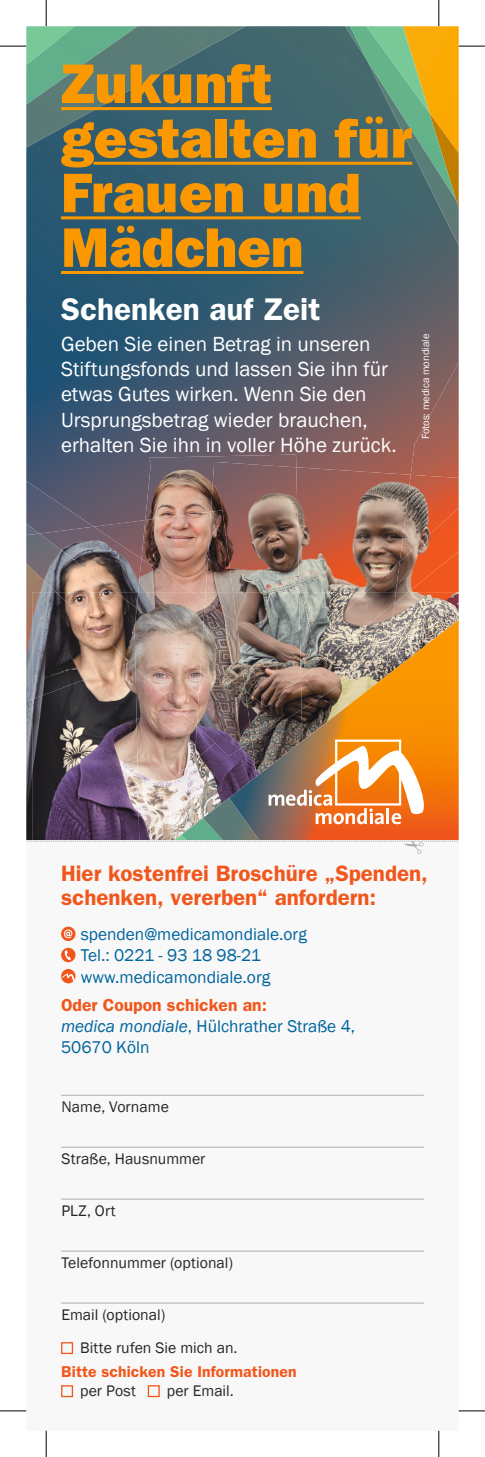
<style>
.page{position:relative;width:485px;height:1457px;background:#fff}
.page>*{position:absolute;margin:0;border:0;box-sizing:border-box;transform-origin:0 0}
.t1{font:800 56px/54.6px "Franklin Gothic";color:#fb9800}
.t2{font:600 31.5px "Franklin Gothic";color:#fff}
.t3{font:600 22.4px/24.5px "Franklin Gothic";color:#f1571c}
.t4{font:21px/25.2px "Franklin Gothic";color:#fff}
.t5{font:17.5px/21.2px "Franklin Gothic";color:#00649d}
.t6{font:15.75px "Franklin Gothic";letter-spacing:.005em;color:#272527}
.t7{font:600 15.75px "Franklin Gothic";letter-spacing:.01em;color:#f1571c}
.t8{font:10.5px "Franklin Gothic";color:#fff}
.s1{font-weight:600;color:#f1571c}
.s2{font-style:italic}
</style>
<div class="page">
<img style="left:26px;top:701px;width:6px;height:139px">
<img style="left:26px;top:526px;width:13px;height:7px">
<img style="left:413px;top:26px;width:45px;height:128px">
<img style="left:26px;top:154px;width:432px;height:372px">
<img style="left:26px;top:26px;width:387px;height:275px">
<img style="left:111px;top:511px;width:34px;height:9px">
<img style="left:295px;top:401px;width:115px;height:66px">
<img style="left:410px;top:362px;width:48px;height:113px">
<img style="left:145px;top:454px;width:151px;height:58px">
<img style="left:298px;top:467px;width:112px;height:125px">
<img style="left:395px;top:508px;width:63px;height:84px">
<img style="left:399px;top:475px;width:59px;height:86px">
<img style="left:211px;top:462px;width:87px;height:130px">
<img style="left:26px;top:592px;width:6px;height:109px">
<img style="left:26px;top:533px;width:13px;height:59px">
<img style="left:39px;top:526px;width:99px;height:66px">
<img style="left:94px;top:520px;width:47px;height:38px">
<img style="left:138px;top:558px;width:3px;height:34px">
<img style="left:141px;top:512px;width:64px;height:80px">
<img style="left:205px;top:510px;width:28px;height:82px">
<img style="left:366px;top:592px;width:21px;height:28px">
<img style="left:300px;top:592px;width:66px;height:28px">
<img style="left:387px;top:592px;width:71px;height:28px">
<img style="left:394px;top:592px;width:14px;height:11px">
<img style="left:236px;top:592px;width:64px;height:28px">
<img style="left:32px;top:699px;width:103px;height:141px">
<img style="left:32px;top:592px;width:102px;height:107px">
<img style="left:56px;top:592px;width:78px;height:75px">
<img style="left:116px;top:592px;width:20px;height:16px">
<img style="left:135px;top:726px;width:59px;height:108px">
<img style="left:138px;top:760px;width:52px;height:74px">
<img style="left:134px;top:608px;width:60px;height:118px">
<img style="left:136px;top:592px;width:65px;height:65px">
<img style="left:191px;top:592px;width:14px;height:9px">
<img style="left:194px;top:657px;width:2px;height:84px">
<img style="left:190px;top:741px;width:39px;height:77px">
<img style="left:196px;top:657px;width:33px;height:99px">
<img style="left:201px;top:601px;width:44px;height:90px">
<img style="left:205px;top:592px;width:31px;height:30px">
<img style="left:127px;top:834px;width:54px;height:6px">
<img style="left:181px;top:818px;width:22px;height:22px">
<img style="left:203px;top:797px;width:26px;height:43px">
<img style="left:229px;top:620px;width:229px;height:220px">
<svg style="left:268px;top:739px;width:159px;height:85px"></svg>
<div style="left:26px;top:840px;width:432px;height:590px;background:#f8f8f8"></div>
<svg style="left:61px;top:926px;width:14px;height:15px"></svg>
<svg style="left:64px;top:929px;width:8px;height:9px"></svg>
<svg style="left:61px;top:947px;width:14px;height:15px"></svg>
<svg style="left:63px;top:950px;width:8px;height:11px"></svg>
<div style="left:61px;top:969px;width:14px;height:14px;background:#f1571c;border-radius:50%"></div>
<svg style="left:62px;top:973px;width:12px;height:8px"></svg>
<hr style="left:61px;top:1250px;width:362px;height:1px;background:#adadac">
<hr style="left:61px;top:1302px;width:362px;height:1px;background:#adadac">
<hr style="left:61px;top:1094px;width:362px;height:1px;background:#adadac">
<hr style="left:61px;top:1146px;width:362px;height:1px;background:#adadac">
<hr style="left:61px;top:1198px;width:362px;height:1px;background:#adadac">
<div style="left:61px;top:1342px;width:12px;height:11px;border:1px solid #f1571c"></div>
<div style="left:61px;top:1385px;width:12px;height:12px;border:1px solid #f1571c"></div>
<div style="left:147px;top:1385px;width:12px;height:12px;border:1px solid #f1571c"></div>
<svg style="left:26px;top:840px;width:432px;height:13px"></svg>
<hr style="left:61px;top:107px;width:211px;height:3px;background:#fb9800">
<hr style="left:93px;top:162px;width:319px;height:3px;background:#fb9800">
<hr style="left:61px;top:216px;width:299px;height:3px;background:#fb9800">
<hr style="left:61px;top:271px;width:242px;height:3px;background:#fb9800">
<svg style="left:0;top:46px;width:26px;height:1px"></svg>
<svg style="left:458px;top:46px;width:26px;height:1px"></svg>
<svg style="left:0;top:1410px;width:26px;height:1px"></svg>
<svg style="left:458px;top:1410px;width:26px;height:1px"></svg>
<svg style="left:46px;top:0;width:1px;height:26px"></svg>
<svg style="left:46px;top:1430px;width:1px;height:26px"></svg>
<svg style="left:438px;top:0;width:1px;height:26px"></svg>
<svg style="left:438px;top:1430px;width:1px;height:26px"></svg>
<h1 class="t1" style="left:61px;top:57px;width:352px">Zukunft gestalten für<br>Frauen und<br>Mädchen</h1>
<h2 class="t2" style="left:61px;top:290px;width:260px">Schenken auf Zeit</h2>
<p class="t4" style="left:61px;top:332px;width:336px">Geben Sie einen Betrag in unseren Stiftungsfonds und lassen Sie ihn für etwas Gutes wirken. Wenn Sie den Ursprungsbetrag wieder brauchen, erhalten Sie ihn in voller Höhe zurück.</p>
<p class="t8" style="left:418px;top:439px;width:107px;rotate:-90deg">Fotos: medica mondiale</p>
<p class="t3" style="left:61px;top:860px;width:368px">Hier kostenfrei Broschüre „Spenden, schenken, vererben“ anfordern:</p>
<p class="t5" style="left:81px;top:924px;width:227px">spenden@medicamondiale.org<br>Tel.: 0221 - 93 18 98-21 www.medicamondiale.org</p>
<p class="t5" style="left:61px;top:994px;width:295px"><span class="s1">Oder Coupon schicken an:<br></span><span class="s2">medica mondiale</span>, Hülchrather Straße 4,<br>50670 Köln</p>
<p class="t6" style="left:61px;top:1097px;width:109px">Name, Vorname</p>
<p class="t6" style="left:61px;top:1149px;width:145px">Straße, Hausnummer</p>
<p class="t6" style="left:61px;top:1201px;width:56px">PLZ, Ort</p>
<p class="t6" style="left:61px;top:1253px;width:173px">Telefonnummer (optional)</p>
<p class="t6" style="left:61px;top:1305px;width:105px">Email (optional)</p>
<p class="t6" style="left:80px;top:1338px;width:159px">Bitte rufen Sie mich an.</p>
<p class="t7" style="left:61px;top:1362px;width:237px">Bitte schicken Sie Informationen</p>
<p class="t6" style="left:80px;top:1381px;width:57px">per Post</p>
<p class="t6" style="left:166px;top:1381px;width:68px">per Email.</p>
</div>
